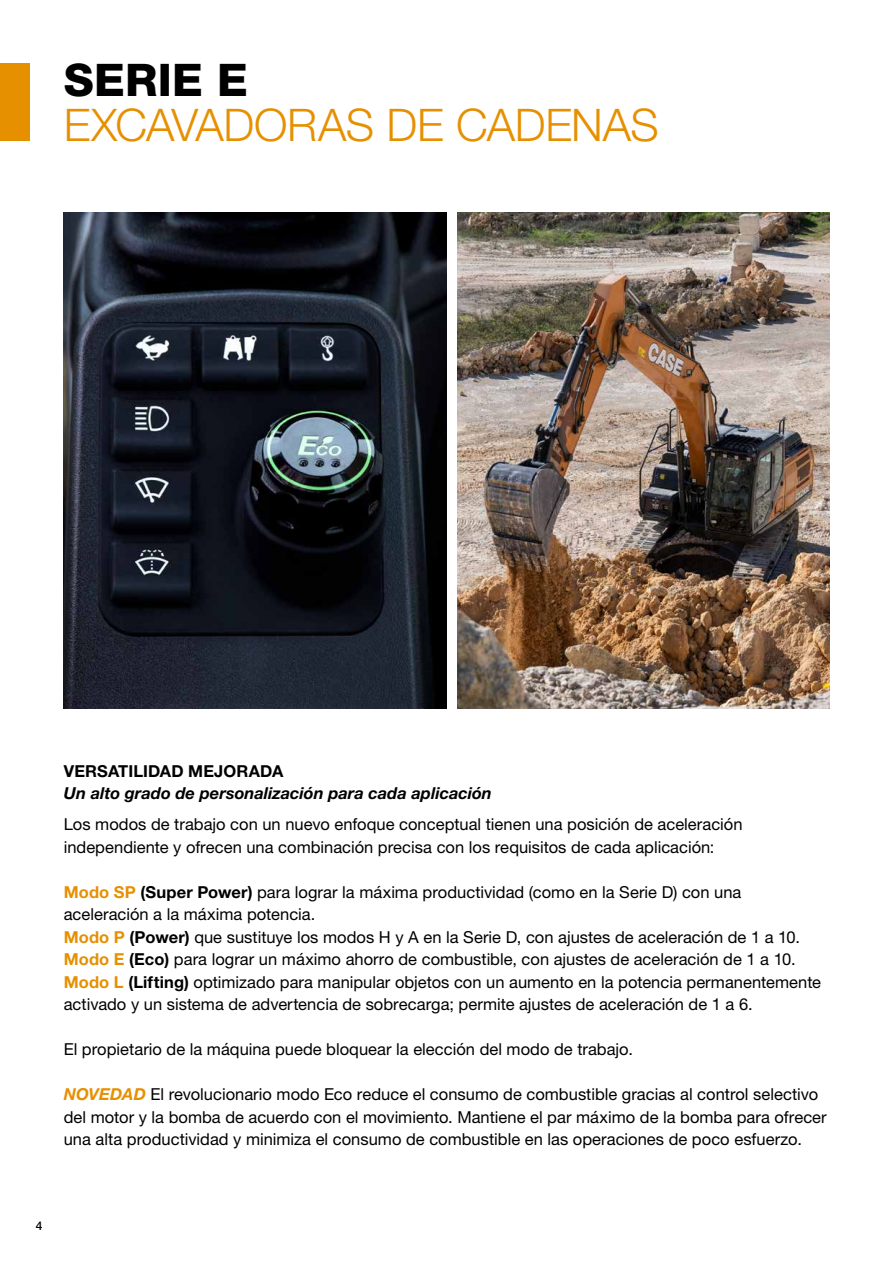
<style>
.page{position:relative;width:893px;height:1263px;background:#fff}
.page>*{position:absolute;margin:0;border:0;box-sizing:border-box;transform-origin:0 0}
.t1{font:300 45px "Helvetica Neue LT Pro";letter-spacing:-.005em;color:#e69000}
.t2{font:800 45px "Helvetica Neue LT Pro";letter-spacing:.005em;color:#000}
.t3{font:16.5px/22.5px "Helvetica Neue LT Pro";color:#000}
.t4{font:italic 700 16.5px "Helvetica Neue LT Pro";color:#000}
.t5{font:700 16.5px "Helvetica Neue LT Pro";letter-spacing:.005em;color:#000}
.t6{font:500 12px "Helvetica Neue LT Pro";color:#000}
.s1{font-weight:700;color:#e69000}
.s2{font-weight:700}
.s3{font-weight:700;font-style:italic;color:#e69000}
</style>
<div class="page">
<div style="left:0;top:64px;width:30px;height:77px;background:#e69000"></div>
<img style="left:64px;top:213px;width:382px;height:495px">
<img style="left:457px;top:213px;width:372px;height:495px">
<h1 class="t2" style="left:64px;top:53px;width:186px">SERIE E</h1>
<h1 class="t1" style="left:64px;top:97px;width:597px">EXCAVADORAS DE CADENAS</h1>
<p class="t5" style="left:64px;top:760px;width:221px">VERSATILIDAD MEJORADA</p>
<p class="t4" style="left:64px;top:783px;width:430px">Un alto grado de personalización para cada aplicación</p>
<p class="t3" style="left:64px;top:813px;width:680px">Los modos de trabajo con un nuevo enfoque conceptual tienen una posición de aceleración independiente y ofrecen una combinación precisa con los requisitos de cada aplicación:</p>
<p class="t3" style="left:64px;top:880px;width:759px"><span class="s1">Modo SP</span> <span class="s2">(Super Power)</span> para lograr la máxima productividad (como en la Serie D) con una aceleración a la máxima potencia.<br><span class="s1">Modo P</span> <span class="s2">(Power)</span> que sustituye los modos H y A en la Serie D, con ajustes de aceleración de 1 a 10.<br><span class="s1">Modo E</span> <span class="s2">(Eco)</span> para lograr un máximo ahorro de combustible, con ajustes de aceleración de 1 a 10.<br><span class="s1">Modo L</span> <span class="s2">(Lifting)</span> optimizado para manipular objetos con un aumento en la potencia permanentemente activado y un sistema de advertencia de sobrecarga; permite ajustes de aceleración de 1 a 6.</p>
<p class="t3" style="left:64px;top:1038px;width:571px">El propietario de la máquina puede bloquear la elección del modo de trabajo.</p>
<p class="t3" style="left:64px;top:1083px;width:764px"><span class="s3">NOVEDAD</span> El revolucionario modo Eco reduce el consumo de combustible gracias al control selectivo del motor y la bomba de acuerdo con el movimiento. Mantiene el par máximo de la bomba para ofrecer una alta productividad y minimiza el consumo de combustible en las operaciones de poco esfuerzo.</p>
<p class="t6" style="left:36px;top:1218px;width:8px">4</p>
</div>
